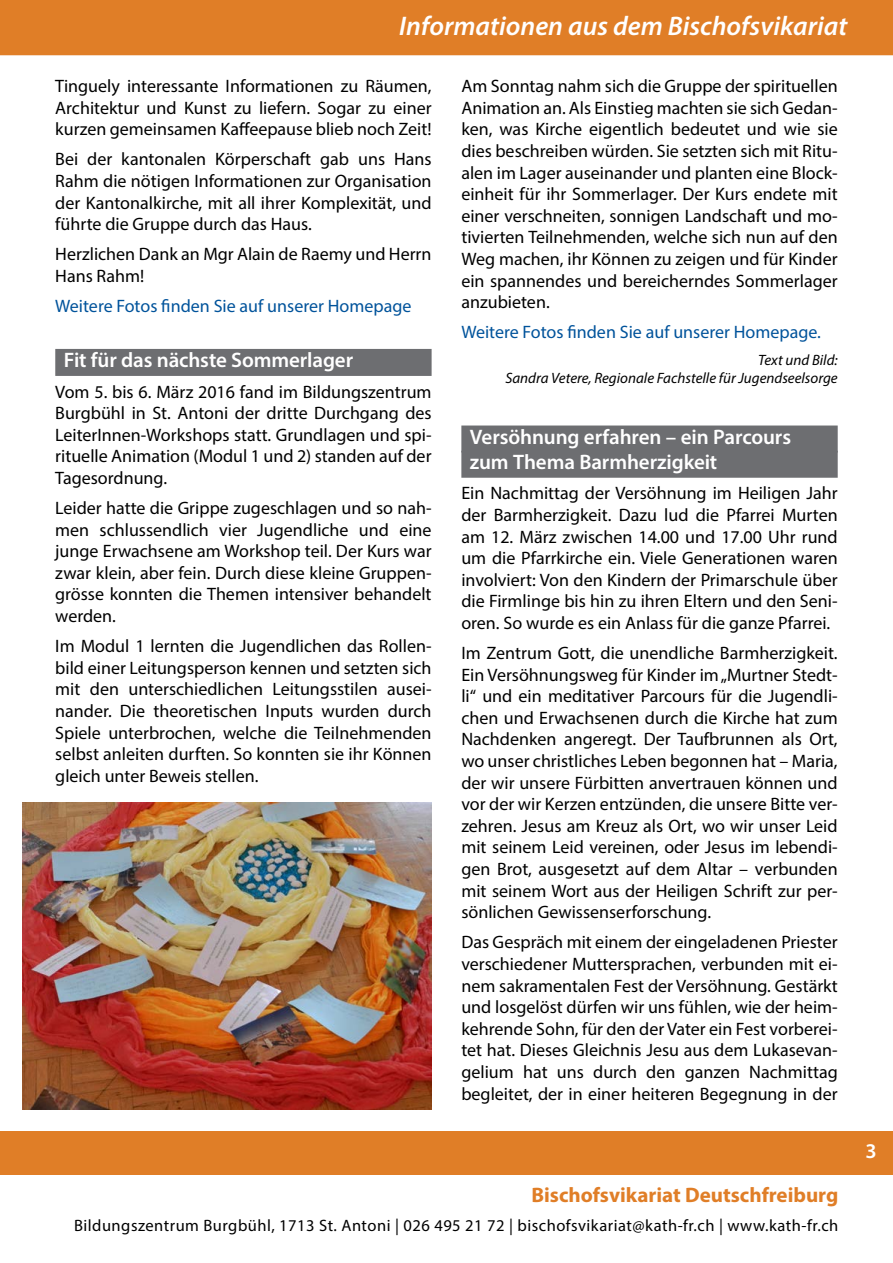
<style>
.page{position:relative;width:893px;height:1263px;background:#fff}
.page>*{position:absolute;margin:0;border:0;box-sizing:border-box;transform-origin:0 0}
.t1{font:italic 600 27px "Myriad Pro";color:#fff}
.t2{font:600 21px/25.2px "Myriad Pro";letter-spacing:-.005em;color:#fff}
.t3{font:700 21px "Myriad Pro";color:#e07e27}
.t4{font:18px/21.6px "Myriad Pro";color:#000;text-align:justify}
.t5{font:18px "Myriad Pro";color:#00539b}
.t6{font:16.5px "Myriad Pro";letter-spacing:.03em;color:#000}
.t7{font:italic 15px/18px "Myriad Pro";color:#000;text-align:right}
</style>
<div class="page">
<div style="left:0;top:1131px;width:893px;height:43px;background:#e07e27"></div>
<div style="left:0;top:0;width:893px;height:55px;background:#e07e27"></div>
<div style="left:55px;top:349px;width:377px;height:27px;background:#6d6e71"></div>
<img style="left:22px;top:803px;width:410px;height:307px">
<div style="left:461px;top:425px;width:377px;height:27px;background:#6d6e71"></div>
<div style="left:461px;top:451px;width:377px;height:27px;background:#6d6e71"></div>
<h1 class="t1" style="left:399px;top:9px;width:450px">Informationen aus dem Bischofsvikariat</h1>
<p class="t4" style="left:55px;top:75px;width:378px">Tinguely interessante Informationen zu Räumen, Architektur und Kunst zu liefern. Sogar zu einer kurzen gemeinsamen Kaffeepause blieb noch Zeit!</p>
<p class="t4" style="left:55px;top:148px;width:378px">Bei der kantonalen Körperschaft gab uns Hans Rahm die nötigen Informationen zur Organisation der Kantonalkirche, mit all ihrer Komplexität, und führte die Gruppe durch das Haus.</p>
<p class="t4" style="left:55px;top:243px;width:378px">Herzlichen Dank an Mgr Alain de Raemy und Herrn<br>Hans Rahm!</p>
<p class="t5" style="left:55px;top:295px;width:358px">Weitere Fotos finden Sie auf unserer Homepage</p>
<p class="t2" style="left:64px;top:347px;width:291px">Fit für das nächste Sommerlager</p>
<p class="t4" style="left:55px;top:380px;width:378px">Vom 5. bis 6. März 2016 fand im Bildungszentrum Burgbühl in St. Antoni der dritte Durchgang des LeiterInnen-Workshops statt. Grundlagen und spi&shy;rituelle Animation (Modul 1 und 2) standen auf der Tagesordnung.</p>
<p class="t4" style="left:55px;top:497px;width:378px">Leider hatte die Grippe zugeschlagen und so nah&shy;men schlussendlich vier Jugendliche und eine junge Erwachsene am Workshop teil. Der Kurs war zwar klein, aber fein. Durch diese kleine Gruppen&shy;grösse konnten die Themen intensiver behandelt werden.</p>
<p class="t4" style="left:55px;top:635px;width:378px">Im Modul 1 lernten die Jugendlichen das Rollen&shy;bild einer Leitungsperson kennen und setzten sich mit den unterschiedlichen Leitungsstilen ausei&shy;nander. Die theoretischen Inputs wurden durch Spiele unterbrochen, welche die Teilnehmenden selbst anleiten durften. So konnten sie ihr Können gleich unter Beweis stellen.</p>
<p class="t4" style="left:461px;top:75px;width:378px">Am Sonntag nahm sich die Gruppe der spirituellen Animation an. Als Einstieg machten sie sich Gedan&shy;ken, was Kirche eigentlich bedeutet und wie sie dies beschreiben würden. Sie setzten sich mit Ritu&shy;alen im Lager auseinander und planten eine Block&shy;einheit für ihr Sommerlager. Der Kurs endete mit einer verschneiten, sonnigen Landschaft und mo&shy;tivierten Teilnehmenden, welche sich nun auf den Weg machen, ihr Können zu zeigen und für Kinder ein spannendes und bereicherndes Sommerlager anzubieten.</p>
<p class="t5" style="left:461px;top:321px;width:361px">Weitere Fotos finden Sie auf unserer Homepage.</p>
<p class="t7" style="left:505px;top:350px;width:334px">Text und Bild:<br>Sandra Vetere, Regionale Fachstelle für Jugendseelsorge</p>
<p class="t2" style="left:470px;top:424px;width:323px">Versöhnung erfahren – ein Parcours zum Thema Barmherzigkeit</p>
<p class="t4" style="left:461px;top:482px;width:378px">Ein Nachmittag der Versöhnung im Heiligen Jahr der Barmherzigkeit. Dazu lud die Pfarrei Murten am 12. März zwischen 14.00 und 17.00 Uhr rund um die Pfarrkirche ein. Viele Generationen waren involviert: Von den Kindern der Primarschule über die Firmlinge bis hin zu ihren Eltern und den Seni&shy;oren. So wurde es ein Anlass für die ganze Pfarrei.</p>
<p class="t4" style="left:461px;top:642px;width:378px">Im Zentrum Gott, die unendliche Barmherzigkeit.<br>Ein Versöhnungsweg für Kinder im „Murtner Stedt&shy;li“ und ein meditativer Parcours für die Jugendli&shy;chen und Erwachsenen durch die Kirche hat zum Nachdenken angeregt. Der Taufbrunnen als Ort, wo unser christliches Leben begonnen hat – Maria, der wir unsere Fürbitten anvertrauen können und vor der wir Kerzen entzünden, die unsere Bitte ver&shy;zehren. Jesus am Kreuz als Ort, wo wir unser Leid mit seinem Leid vereinen, oder Jesus im lebendi&shy;gen Brot, ausgesetzt auf dem Altar – verbunden mit seinem Wort aus der Heiligen Schrift zur per&shy;sönlichen Gewissenserforschung.</p>
<p class="t4" style="left:461px;top:931px;width:378px">Das Gespräch mit einem der eingeladenen Priester verschiedener Muttersprachen, verbunden mit ei&shy;nem sakramentalen Fest der Versöhnung. Gestärkt und losgelöst dürfen wir uns fühlen, wie der heim&shy;kehrende Sohn, für den der Vater ein Fest vorberei&shy;tet hat. Dieses Gleichnis Jesu aus dem Lukasevan&shy;gelium hat uns durch den ganzen Nachmittag begleitet, der in einer heiteren Begegnung in der</p>
<p class="t3" style="left:531px;top:1181px;width:308px">Bischofsvikariat Deutschfreiburg</p>
<p class="t6" style="left:74px;top:1215px;width:766px">Bildungszentrum Burgbühl, 1713 St. Antoni | 026 495 21 72 | bischofsvikariat@kath-fr.ch | www.kath-fr.ch</p>
<p class="t2" style="left:865px;top:1138px;width:13px">3</p>
</div>
